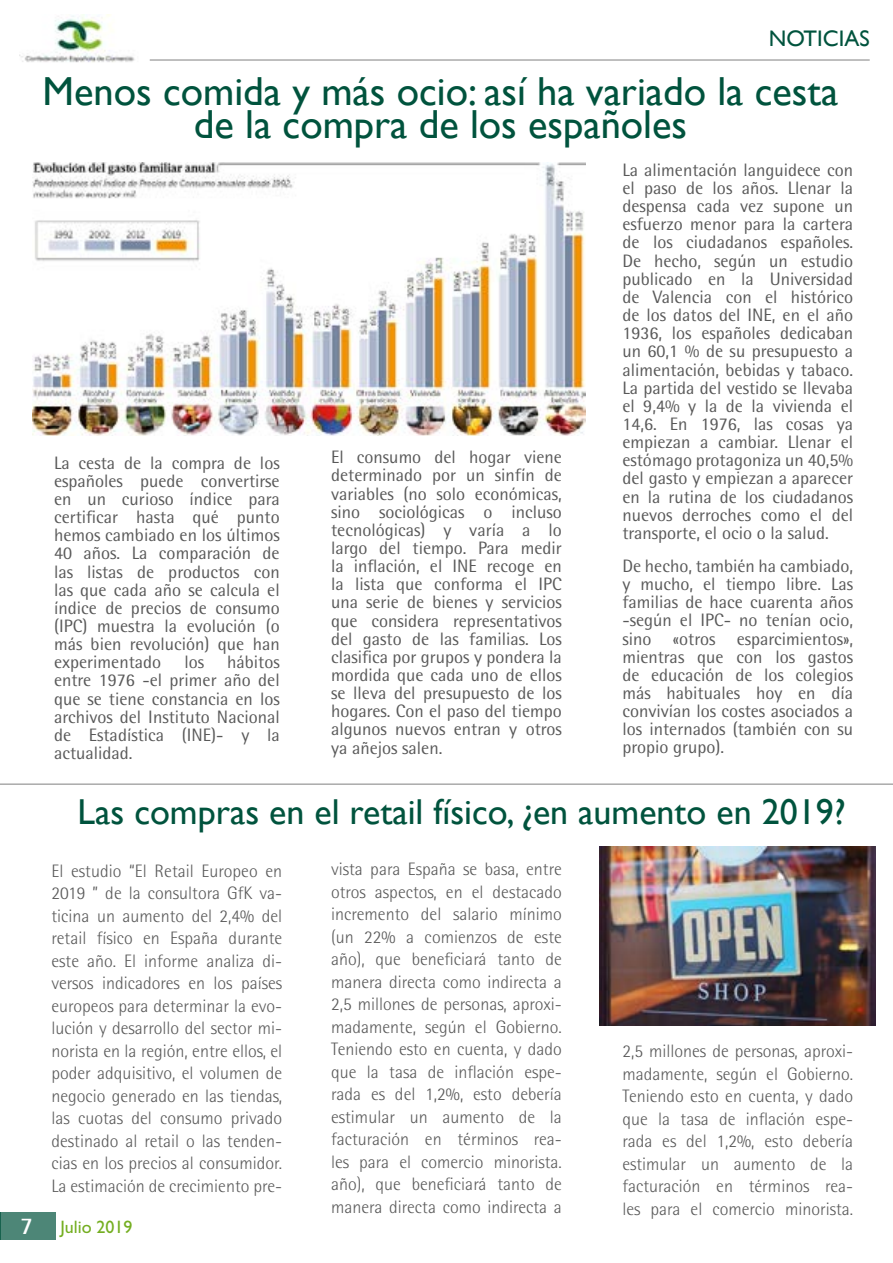
<style>
.page{position:relative;width:893px;height:1263px;background:#fff}
.page>*{position:absolute;margin:0;border:0;box-sizing:border-box;transform-origin:0 0}
.t1{font:40.5px/33px "Gill Sans";color:#00533d;text-align:center}
.t2{font:36px "Gill Sans";color:#00533d}
.t3{font:700 24px "Rotis Semi Sans Std";color:#fff}
.t4{font:22.5px "Gill Sans";color:#00533d}
.t5{font:18px/18.1px "Rotis Semi Sans Std";color:#595959;text-align:justify}
.t6{font:300 18px/22.5px "Rotis Semi Sans Std";color:#595959;text-align:justify}
.t7{font:18px "Gill Sans Std";color:#74ae21}
</style>
<div class="page">
<img style="left:19px;top:15px;width:116px;height:48px">
<hr style="left:150px;top:59px;width:720px;height:2px;background:#aaa">
<img style="left:33px;top:163px;width:553px;height:273px">
<hr style="left:0;top:783px;width:893px;height:2px;background:#aaa">
<img style="left:600px;top:846px;width:276px;height:180px">
<svg style="left:0;top:1212px;width:1px;height:28px"></svg>
<div style="left:1px;top:1212px;width:55px;height:28px;background:#4d8677"></div>
<p class="t4" style="left:769px;top:25px;width:102px">NOTICIAS</p>
<h1 class="t1" style="left:43px;top:74px;width:797px">Menos comida y más ocio: así ha variado la cesta de la compra de los españoles</h1>
<p class="t5" style="left:54px;top:453px;width:227px">La cesta de la compra de los españoles puede convertirse en un curioso índice para certificar hasta qué punto hemos cambiado en los últimos 40 años. La comparación de las listas de productos con las que cada año se calcula el índice de precios de consumo (IPC) muestra la evolución (o más bien revolución) que han experimentado</p>
<p class="t5" style="left:54px;top:653px;width:227px;text-indent:173px">hábitos entre 1976 -el primer año del que se tiene constancia en los archivos del Instituto Nacional de Estadística (INE)- y la actualidad.</p>
<p class="t5" style="left:184px;top:653px;width:21px">los</p>
<p class="t5" style="left:331px;top:448px;width:232px">El consumo del hogar viene determinado por un sinfín de variables (no solo económicas, sino sociológicas o incluso tecnológicas) y varía a lo largo del tiempo. Para medir la inflación, el INE recoge en la lista que conforma el IPC una serie de bienes y servicios que considera representativos del gasto de las familias. Los clasifica por grupos y pondera la mordida que cada uno de ellos se lleva del presupuesto de los hogares. Con el paso del tiempo algunos nuevos entran y otros ya añejos salen.</p>
<p class="t5" style="left:622px;top:161px;width:232px">La alimentación languidece con el paso de los años. Llenar la despensa cada vez supone un esfuerzo menor para la cartera de los ciudadanos españoles.<br>De hecho, según un estudio publicado en la Universidad de Valencia con el histórico de los datos del INE, en el año 1936, los españoles dedicaban un 60,1 % de su presupuesto a alimentación, bebidas y tabaco.<br>La partida del vestido se llevaba el 9,4% y la de la vivienda el 14,6. En 1976, las cosas ya empiezan a cambiar. Llenar el estómago protagoniza un 40,5% del gasto y empiezan a aparecer en la rutina de los ciudadanos nuevos derroches como el del transporte, el ocio o la salud.</p>
<p class="t5" style="left:622px;top:557px;width:232px">De hecho, también ha cambiado, y mucho, el tiempo libre. Las familias de hace cuarenta años -según el IPC- no tenían ocio, sino «otros esparcimientos», mientras que con los gastos de educación de los colegios más habituales hoy en día convivían los costes asociados a los internados (también con su propio grupo).</p>
<h2 class="t2" style="left:77px;top:791px;width:770px">Las compras en el retail físico, ¿en aumento en 2019?</h2>
<p class="t6" style="left:51px;top:859px;width:232px">El estudio “El Retail Europeo en 2019 ” de la consultora GfK va&shy;ticina un aumento del 2,4% del retail físico en España durante este año. El informe analiza di&shy;versos indicadores en los países europeos para determinar la evo&shy;lución y desarrollo del sector mi&shy;norista en la región, entre ellos, el poder adquisitivo, el volumen de negocio generado en las tiendas, las cuotas del consumo privado destinado al retail o las tenden&shy;cias en los precios al consumidor.<br>La estimación de crecimiento pre-</p>
<p class="t6" style="left:331px;top:858px;width:232px">vista para España se basa, entre otros aspectos, en el destacado incremento del salario mínimo (un 22% a comienzos de este año), que beneficiará tanto de manera directa como indirecta a 2,5 millones de personas, aproxi&shy;madamente, según el Gobierno.<br>Teniendo esto en cuenta, y dado que la tasa de inflación espe&shy;rada es del 1,2%, esto debería estimular un aumento de la facturación en términos rea&shy;les para el comercio minorista. año), que beneficiará tanto de manera directa como indirecta a</p>
<p class="t6" style="left:622px;top:1040px;width:232px">2,5 millones de personas, aproxi&shy;madamente, según el Gobierno.<br>Teniendo esto en cuenta, y dado que la tasa de inflación espe&shy;rada es del 1,2%, esto debería estimular un aumento de la facturación en términos rea&shy;les para el comercio minorista.</p>
<h3 class="t3" style="left:20px;top:1211px;width:14px">7</h3>
<p class="t7" style="left:61px;top:1217px;width:73px">Julio 2019</p>
</div>
